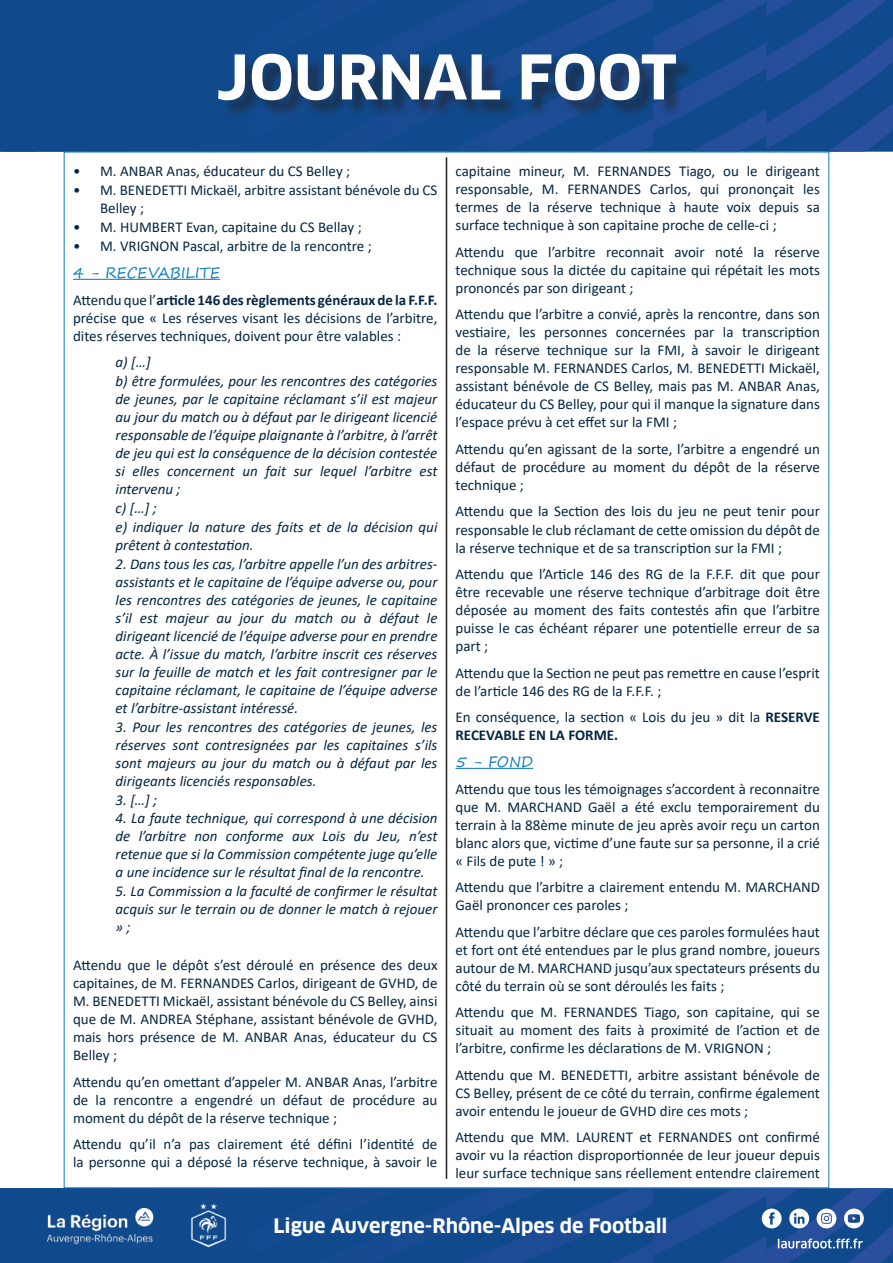
<style>
.page{position:relative;width:893px;height:1263px;background:#fff}
.page>*{position:absolute;margin:0;border:0;box-sizing:border-box;transform-origin:0 0}
.t1{font:700 60px "Clan OT";color:#fff}
.t2{font:700 19.5px "Clan OT";color:#fff}
.t3{font:15px/18px "Calibri";color:#052642;text-align:justify}
.t4{font:italic 15px/18px "Calibri";color:#052642;text-align:justify}
.t5{font:15px "Segoe Print";color:#0e7dc0}
.s1{font-weight:700}
</style>
<div class="page">
<svg style="left:0;top:0;width:893px;height:152px;background:#144b8f"></svg>
<svg style="left:0;top:1188px;width:893px;height:75px;background:#1c5193"></svg>
<div style="left:221px;top:56px;width:474px;height:62px;background:#231f20;opacity:.56"></div>
<hr style="left:73px;top:279px;width:147px;height:1px;background:#0e7dc0">
<hr style="left:455px;top:768px;width:78px;height:1px;background:#0e7dc0">
<hr style="left:446px;top:157px;width:1px;height:1022px;background:#231f20">
<h1 class="t1" style="left:216px;top:42px;width:462px">JOURNAL FOOT</h1>
<p class="t3" style="left:73px;top:162px;width:279px">• M. ANBAR Anas, éducateur du CS Belley ;</p>
<p class="t3" style="left:100px;top:181px;width:339px;text-indent:-27px">• M. BENEDETTI Mickaël, arbitre assistant bénévole du CS<br>Belley ;</p>
<p class="t3" style="left:73px;top:218px;width:290px">• M. HUMBERT Evan, capitaine du CS Bellay ;</p>
<p class="t3" style="left:73px;top:237px;width:300px">• M. VRIGNON Pascal, arbitre de la rencontre ;</p>
<p class="t5" style="left:73px;top:260px;width:148px">4 - RECEVABILITE</p>
<p class="t3" style="left:73px;top:290px;width:366px">Attendu que l’<span class="s1">article 146 desrèglements généraux de la F.F.F. </span>précise que « Les réserves visant les décisions de l’arbitre, dites réserves techniques, doivent pour être valables :</p>
<p class="t4" style="left:116px;top:353px;width:323px;text-align:left">a) […]<br>b) être formulées, pour les rencontres des catégories de jeunes, par le capitaine réclamant s’il est majeur au jour du match ou à défaut par le dirigeant licencié responsable de l’équipe plaignante à l’arbitre, à l’arrêt de jeu qui est la conséquence de la décision contestée si elles concernent un fait sur lequel l’arbitre est intervenu ;<br>c) […] ;<br>e) indiquer la nature des faits et de la décision qui prêtent à contestation.</p>
<p class="t4" style="left:116px;top:554px;width:323px">2. Dans tous les cas, l’arbitre appelle l’un des arbitres&shy;assistants et le capitaine de l’équipe adverse ou, pour les rencontres des catégories de jeunes, le capitaine s’il est majeur au jour du match ou à défaut le dirigeant licencié de l’équipe adverse pour en prendre acte. À l’issue du match, l’arbitre inscrit ces réserves sur la feuille de match et les fait contresigner par le capitaine réclamant, le capitaine de l’équipe adverse et l’arbitre-assistant intéressé.</p>
<p class="t4" style="left:116px;top:717px;width:323px">3. Pour les rencontres des catégories de jeunes, les réserves sont contresignées par les capitaines s’ils sont majeurs au jour du match ou à défaut par les dirigeants licenciés responsables.</p>
<p class="t4" style="left:116px;top:790px;width:43px">3. […] ;</p>
<p class="t4" style="left:116px;top:809px;width:323px">4. La faute technique, qui correspond à une décision de l’arbitre non conforme aux Lois du Jeu, n’est retenue que si la Commission compétente juge qu’elle a une incidence sur le résultat final de la rencontre.</p>
<p class="t4" style="left:116px;top:882px;width:323px">5. La Commission a la faculté de confirmer le résultat acquis sur le terrain ou de donner le match à rejouer »;</p>
<p class="t3" style="left:73px;top:956px;width:366px">Attendu que le dépôt s’est déroulé en présence des deux capitaines, de M. FERNANDES Carlos, dirigeant de GVHD, de M. BENEDETTI Mickaël, assistant bénévole du CS Belley, ainsi que de M. ANDREA Stéphane, assistant bénévole de GVHD, mais hors présence de M. ANBAR Anas, éducateur du CS Belley ;</p>
<p class="t3" style="left:73px;top:1072px;width:366px">Attendu qu’en omettant d’appeler M. ANBAR Anas, l’arbitre de la rencontre a engendré un défaut de procédure au moment du dépôt de la réserve technique ;</p>
<p class="t3" style="left:73px;top:1135px;width:366px">Attendu qu’il n’a pas clairement été défini l’identité de la personne qui a déposé la réserve technique, à savoir le</p>
<p class="t3" style="left:455px;top:162px;width:366px">capitaine mineur, M. FERNANDES Tiago, ou le dirigeant responsable, M. FERNANDES Carlos, qui prononçait les termes de la réserve technique à haute voix depuis sa surface technique à son capitaine proche de celle-ci ;</p>
<p class="t3" style="left:455px;top:243px;width:366px">Attendu que l’arbitre reconnait avoir noté la réserve technique sous la dictée du capitaine qui répétait les mots prononcés par son dirigeant ;</p>
<p class="t3" style="left:455px;top:305px;width:366px">Attendu que l’arbitre a convié, après la rencontre, dans son vestiaire, les personnes concernées par la transcription de la réserve technique sur la FMI, à savoir le dirigeant responsable M. FERNANDES Carlos, M. BENEDETTI Mickaël, assistant bénévole de CS Belley, mais pas M. ANBAR Anas, éducateur du CS Belley, pour qui il manque la signature dans l’espace prévu à cet effet sur la FMI ;</p>
<p class="t3" style="left:455px;top:440px;width:366px">Attendu qu’en agissant de la sorte, l’arbitre a engendré un défaut de procédure au moment du dépôt de la réserve technique ;</p>
<p class="t3" style="left:455px;top:502px;width:366px">Attendu que la Section des lois du jeu ne peut tenir pour responsable le club réclamant de cette omission du dépôt de la réserve technique et de sa transcription sur la FMI ;</p>
<p class="t3" style="left:455px;top:565px;width:366px">Attendu que l’Article 146 des RG de la F.F.F. dit que pour être recevable une réserve technique d’arbitrage doit être déposée au moment des faits contestés afin que l’arbitre puisse le cas échéant réparer une potentielle erreur de sa part ;</p>
<p class="t3" style="left:455px;top:663px;width:366px">Attendu que la Section ne peut pas remettre en cause l’esprit de l’article 146 des RG de la F.F.F. ;</p>
<p class="t3" style="left:455px;top:708px;width:366px">En conséquence, la section « Lois du jeu » dit la <span class="s1">RESERVE<br>RECEVABLE EN LA FORME.</span></p>
<p class="t5" style="left:455px;top:749px;width:79px">5 - FOND</p>
<p class="t3" style="left:455px;top:779px;width:366px">Attendu que tous les témoignages s’accordent à reconnaitre que M. MARCHAND Gaël a été exclu temporairement du terrain à la 88ème minute de jeu après avoir reçu un carton blanc alors que, victime d’une faute sur sa personne, il a crié « Fils de pute ! » ;</p>
<p class="t3" style="left:455px;top:878px;width:366px">Attendu que l’arbitre a clairement entendu M. MARCHAND<br>Gaël prononcer ces paroles ;</p>
<p class="t3" style="left:455px;top:922px;width:366px">Attendu que l’arbitre déclare que ces paroles formulées haut et fort ont été entendues par le plus grand nombre, joueurs autour de M. MARCHAND jusqu’aux spectateurs présents du côté du terrain où se sont déroulés les faits ;</p>
<p class="t3" style="left:455px;top:1003px;width:366px">Attendu que M. FERNANDES Tiago, son capitaine, qui se situait au moment des faits à proximité de l’action et de l’arbitre, confirme les déclarations de M. VRIGNON ;</p>
<p class="t3" style="left:455px;top:1065px;width:366px">Attendu que M. BENEDETTI, arbitre assistant bénévole de CS Belley, présent de ce côté du terrain, confirme également avoir entendu le joueur de GVHD dire ces mots ;</p>
<p class="t3" style="left:455px;top:1128px;width:366px">Attendu que MM. LAURENT et FERNANDES ont confirmé avoir vu la réaction disproportionnée de leur joueur depuis leur surface technique sans réellement entendre clairement</p>
<h2 class="t2" style="left:273px;top:1214px;width:396px">Ligue Auvergne-Rhône-Alpes de Football</h2>
</div>
